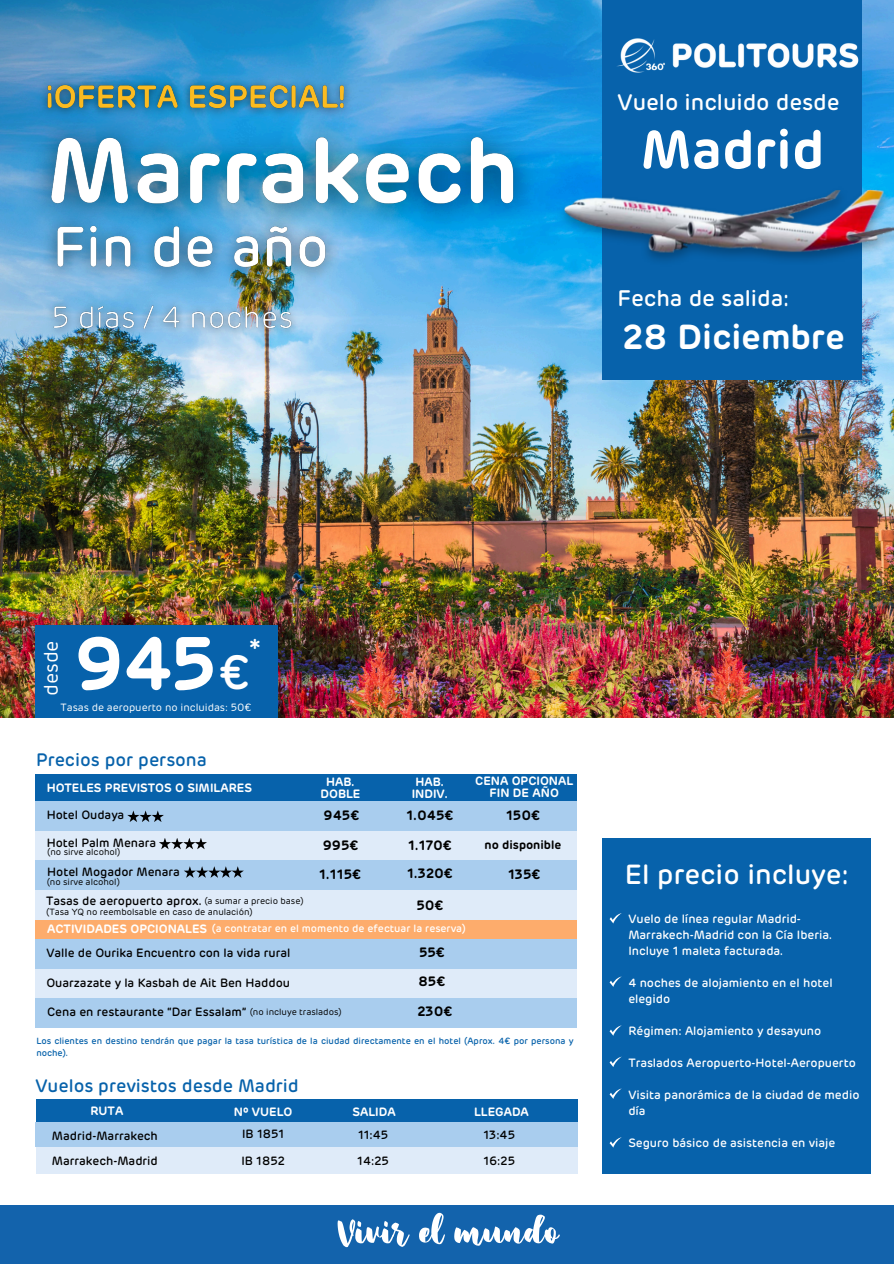
<style>
.page{position:relative;width:894px;height:1264px;background:#fff}
.page>*{position:absolute;margin:0;border:0;box-sizing:border-box;transform-origin:0 0}
.t1{font:600 75px "Rubrik";color:#fff}
.t2{font:600 54px "Rubrik";color:#fff}
.t3{font:51.75px "Hopipolla Free";color:#fff}
.t4{font:500 47.85px "Rubrik";color:#fff}
.t5{font:600 34.5px "Rubrik";color:#fff}
.t6{font:500 28.35px "Rubrik";color:#fff}
.t7{font:500 27.6px "Rubrik";color:#fff}
.t8{font:500 22.35px "Rubrik";color:#fff}
.t9{font:19.5px "Rubrik";color:#fff}
.t10{font:500 18px "Rubrik";color:#0762ab}
.t11{font:600 13.5px "Rubrik";color:#000}
.t12{font:500 12px/16px "Rubrik";color:#fff}
.t13{font:500 12px "Rubrik";color:#000}
.t14{font:600 12px/12px "Rubrik";color:#fff;text-align:center}
.t15{font:600 12px "Rubrik";color:#000}
.t16{font:500 10.5px "Rubrik";color:#fff}
.t17{font:10.5px "Rubrik";color:#fff}
.t18{font:9px "Rubrik";color:#000}
.t19{font:500 9px/12px "Rubrik";color:#0762ab}
</style>
<div class="page">
<img style="left:0;top:0;width:893px;height:717px">
<div style="left:602px;top:0;width:259px;height:380px;background:#0762ab"></div>
<div style="left:0;top:1205px;width:893px;height:58px;background:#1363ac"></div>
<img style="left:628px;top:17px;width:243px;height:72px">
<div style="left:35px;top:625px;width:242px;height:92px;background:#0762ab"></div>
<img style="left:647px;top:186px;width:246px;height:80px">
<img style="left:628px;top:188px;width:265px;height:66px">
<img style="left:0;top:0;width:628px;height:615px">
<img style="left:11px;top:100px;width:542px;height:148px">
<div style="left:602px;top:839px;width:268px;height:334px;background:#0762ab"></div>
<svg style="left:609px;top:913px;width:12px;height:10px"></svg>
<svg style="left:609px;top:976px;width:12px;height:10px"></svg>
<svg style="left:609px;top:1057px;width:12px;height:9px"></svg>
<svg style="left:609px;top:1025px;width:12px;height:10px"></svg>
<svg style="left:609px;top:1088px;width:12px;height:10px"></svg>
<svg style="left:609px;top:1137px;width:12px;height:10px"></svg>
<img style="left:33px;top:72px;width:325px;height:53px">
<div style="left:35px;top:1099px;width:542px;height:23px;background:#0762ab"></div>
<div style="left:35px;top:1122px;width:542px;height:25px;background:#a9cdee"></div>
<div style="left:35px;top:1147px;width:542px;height:27px;background:#dfebf9"></div>
<img style="left:40px;top:293px;width:265px;height:51px">
<img style="left:33px;top:203px;width:317px;height:90px">
<div style="left:35px;top:773px;width:541px;height:28px;background:#0762ab"></div>
<div style="left:35px;top:801px;width:541px;height:30px;background:#a9cdee"></div>
<div style="left:35px;top:831px;width:541px;height:29px;background:#dfebf9"></div>
<div style="left:35px;top:860px;width:541px;height:30px;background:#a9cdee"></div>
<svg style="left:127px;top:810px;width:37px;height:12px"></svg>
<svg style="left:159px;top:838px;width:48px;height:11px"></svg>
<svg style="left:184px;top:866px;width:60px;height:11px"></svg>
<div style="left:35px;top:919px;width:541px;height:20px;background:#fdac6c"></div>
<div style="left:35px;top:939px;width:541px;height:29px;background:#a9cdee"></div>
<div style="left:35px;top:968px;width:541px;height:30px;background:#dfebf9"></div>
<div style="left:35px;top:890px;width:541px;height:29px;background:#dfebf9"></div>
<div style="left:35px;top:998px;width:541px;height:29px;background:#a9cdee"></div>
<p class="t8" style="left:617px;top:93px;width:223px">Vuelo incluido desde</p>
<h3 class="t2" style="left:640px;top:126px;width:185px">Madrid</h3>
<p class="t8" style="left:617px;top:288px;width:173px">Fecha de salida:</p>
<p class="t5" style="left:622px;top:322px;width:224px">28 Diciembre</p>
<p class="t9" style="left:43px;top:695px;width:57px;rotate:-90deg">desde</p>
<p class="t1" style="left:74px;top:631px;width:144px">945</p>
<p class="t6" style="left:249px;top:636px;width:13px">*</p>
<p class="t4" style="left:218px;top:651px;width:33px">€</p>
<p class="t17" style="left:60px;top:702px;width:192px">Tasas de aeropuerto no incluidas: 50€</p>
<p class="t10" style="left:36px;top:752px;width:172px">Precios por persona</p>
<p class="t14" style="left:47px;top:782px;width:207px">HOTELES PREVISTOS O SIMILARES</p>
<p class="t14" style="left:320px;top:777px;width:41px">HAB.<br>DOBLE</p>
<p class="t14" style="left:415px;top:777px;width:30px">HAB.</p>
<p class="t14" style="left:411px;top:789px;width:38px">INDIV.</p>
<p class="t13" style="left:47px;top:809px;width:79px">Hotel Oudaya</p>
<p class="t11" style="left:323px;top:809px;width:37px">945€</p>
<p class="t11" style="left:406px;top:809px;width:48px">1.045€</p>
<p class="t13" style="left:47px;top:837px;width:111px">Hotel Palm Menara</p>
<p class="t13" style="left:47px;top:866px;width:134px">Hotel Mogador Menara</p>
<p class="t11" style="left:319px;top:868px;width:43px">1.115€</p>
<p class="t11" style="left:407px;top:867px;width:47px">1.320€</p>
<p class="t11" style="left:322px;top:839px;width:37px">995€</p>
<p class="t11" style="left:408px;top:839px;width:45px">1.170€</p>
<p class="t18" style="left:47px;top:848px;width:75px">(no sirve alcohol)</p>
<p class="t18" style="left:47px;top:878px;width:75px">(no sirve alcohol)</p>
<p class="t13" style="left:46px;top:895px;width:157px">Tasas de aeropuerto aprox.</p>
<h6 class="t18" style="left:46px;top:908px;width:208px">(Tasa YQ no reembolsable en caso de anulación)</h6>
<p class="t18" style="left:204px;top:896px;width:101px">(a sumar a precio base)</p>
<p class="t11" style="left:416px;top:899px;width:28px">50€</p>
<p class="t16" style="left:212px;top:923px;width:255px">(a contratar en el momento de efectuar la reserva)</p>
<p class="t14" style="left:47px;top:923px;width:161px">ACTIVIDADES OPCIONALES</p>
<p class="t13" style="left:46px;top:947px;width:245px">Valle de Ourika Encuentro con la vida rural</p>
<p class="t11" style="left:419px;top:946px;width:27px">55€</p>
<p class="t13" style="left:46px;top:977px;width:245px">Ouarzazate y la Kasbah de Ait Ben Haddou</p>
<p class="t11" style="left:418px;top:975px;width:28px">85€</p>
<p class="t13" style="left:47px;top:1006px;width:201px">Cena en restaurante “Dar Essalam”</p>
<p class="t18" style="left:250px;top:1008px;width:93px">(no incluye traslados)</p>
<p class="t11" style="left:417px;top:1005px;width:36px">230€</p>
<p class="t14" style="left:475px;top:776px;width:99px">CENA OPCIONAL<br>FIN DE AÑO</p>
<p class="t11" style="left:506px;top:809px;width:35px">150€</p>
<p class="t15" style="left:484px;top:839px;width:78px">no disponible</p>
<p class="t11" style="left:508px;top:868px;width:34px">135€</p>
<p class="t19" style="left:36px;top:1035px;width:538px">Los clientes en destino tendrán que pagar la tasa turística de la ciudad directamente en el hotel (Aprox. 4€ por persona y noche).</p>
<p class="t10" style="left:35px;top:1077px;width:265px">Vuelos previstos desde Madrid</p>
<p class="t14" style="left:90px;top:1105px;width:34px">RUTA</p>
<p class="t14" style="left:352px;top:1106px;width:45px">SALIDA</p>
<p class="t14" style="left:474px;top:1106px;width:56px">LLEGADA</p>
<p class="t13" style="left:52px;top:1130px;width:107px">Madrid-Marrakech</p>
<p class="t13" style="left:52px;top:1155px;width:107px">Marrakech-Madrid</p>
<p class="t14" style="left:234px;top:1106px;width:60px">Nº VUELO</p>
<p class="t13" style="left:242px;top:1128px;width:44px">IB 1851</p>
<p class="t13" style="left:241px;top:1155px;width:45px">IB 1852</p>
<p class="t13" style="left:358px;top:1129px;width:32px">11:45</p>
<p class="t13" style="left:357px;top:1155px;width:33px">14:25</p>
<p class="t13" style="left:483px;top:1129px;width:33px">13:45</p>
<p class="t13" style="left:483px;top:1155px;width:33px">16:25</p>
<p class="t3" style="left:337px;top:1211px;width:222px">Vivir el mundo</p>
<p class="t7" style="left:624px;top:862px;width:225px">El precio incluye:</p>
<h5 class="t12" style="left:628px;top:911px;width:205px">Vuelo de línea regular Madrid-<br>Marrakech-Madrid con la Cía Iberia.<br>Incluye 1 maleta facturada.</h5>
<p class="t12" style="left:628px;top:975px;width:206px">4 noches de alojamiento en el hotel elegido</p>
<p class="t12" style="left:628px;top:1023px;width:194px">Régimen: Alojamiento y desayuno</p>
<p class="t12" style="left:628px;top:1055px;width:229px">Traslados Aeropuerto-Hotel-Aeropuerto</p>
<p class="t12" style="left:628px;top:1087px;width:233px">Visita panorámica de la ciudad de medio día</p>
<h2 class="t12" style="left:628px;top:1135px;width:208px">Seguro básico de asistencia en viaje</h2>
</div>
